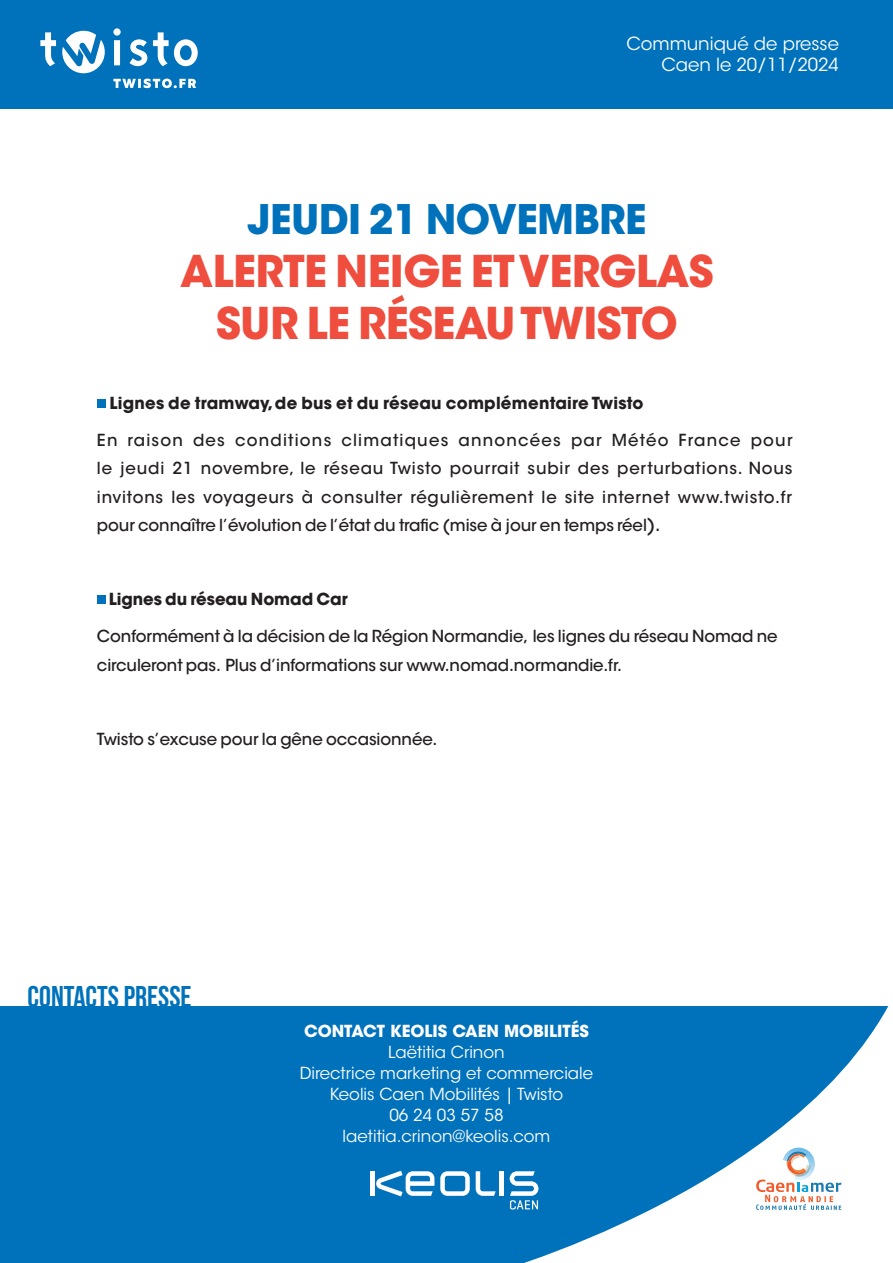
<style>
.page{position:relative;width:893px;height:1263px;background:#fff}
.page>*{position:absolute;margin:0;border:0;box-sizing:border-box;transform-origin:0 0}
.t1{font:700 43.5px "ITC Avant Garde Std";letter-spacing:-.015em;color:#ef4d3d}
.t2{font:700 40.5px "ITC Avant Garde Std";letter-spacing:-.015em;color:#0072bc}
.t3{font:30px "Bebas Neue";color:#0072bc}
.t4{font:18px "ITC Avant Garde Std";color:#fff}
.t5{font:500 16.5px/28.5px "ITC Avant Garde Std";letter-spacing:-.005em;color:#231f20;text-align:justify}
.t6{font:16.5px/21px "ITC Avant Garde Std";color:#fff;text-align:center}
.t7{font:700 16.5px "ITC Avant Garde Std";letter-spacing:.015em;color:#231f20}
.t8{font:700 16.5px "ITC Avant Garde Std";color:#fff}
.t9{font:700 16.5px "ITC Avant Garde Std";letter-spacing:-.005em;color:#231f20}
.s1{font-size:18px}
</style>
<div class="page">
<div style="left:0;top:0;width:893px;height:109px;background:#0072bc"></div>
<svg style="left:40px;top:28px;width:158px;height:60px"></svg>
<div style="left:97px;top:399px;width:8px;height:8px;background:#0072bc"></div>
<div style="left:97px;top:595px;width:8px;height:9px;background:#0072bc"></div>
<div style="left:0;top:1006px;width:893px;height:257px;background:#0072bc"></div>
<div style="left:370px;top:1171px;width:5px;height:25px;background:#fff"></div>
<svg style="left:440px;top:1171px;width:15px;height:25px"></svg>
<svg style="left:376px;top:1171px;width:58px;height:25px"></svg>
<svg style="left:455px;top:1006px;width:438px;height:257px"></svg>
<svg style="left:756px;top:1147px;width:85px;height:63px;background:#e5e3e4"></svg>
<p class="t4" style="left:626px;top:32px;width:214px">Communiqué de presse</p>
<p class="t4" style="left:661px;top:54px;width:179px">Caen le 20/11/2024</p>
<p class="t2" style="left:247px;top:193px;width:400px">JEUDI 21 NOVEMBRE</p>
<p class="t1" style="left:180px;top:242px;width:535px">ALERTE NEIGE ET VERGLAS</p>
<p class="t1" style="left:216px;top:295px;width:463px">SUR LE RÉSEAU TWISTO</p>
<p class="t7" style="left:109px;top:392px;width:536px">Lignes de tramway, de bus et du réseau complémentaire Twisto</p>
<p class="t5" style="left:97px;top:426px;width:697px">En raison des conditions climatiques annoncées par Météo France pour le jeudi 21 novembre, le réseau Twisto pourrait subir des perturbations. Nous invitons les voyageurs à consulter régulièrement le site internet www.twisto.fr pour connaître l’évolution de l’état du trafic (mise à jour en temps réel<span class="s1">).</span></p>
<p class="t9" style="left:109px;top:588px;width:240px">Lignes du réseau Nomad Car</p>
<p class="t5" style="left:97px;top:622px;width:682px">Conformément à la décision de la Région Normandie, les lignes du réseau Nomad ne circuleront pas. Plus d’informations sur www.nomad.normandie.fr.</p>
<p class="t5" style="left:97px;top:725px;width:342px">Twisto s’excuse pour la gêne occasionnée.</p>
<p class="t3" style="left:28px;top:980px;width:166px">CONTACTS PRESSE</p>
<p class="t8" style="left:304px;top:1020px;width:286px">CONTACT KEOLIS CAEN MOBILITÉS</p>
<p class="t6" style="left:388px;top:1041px;width:118px">Laëtitia Crinon</p>
<p class="t6" style="left:300px;top:1062px;width:295px">Directrice marketing et commerciale<br>Keolis Caen Mobilités | Twisto<br>06 24 03 57 58</p>
<p class="t6" style="left:343px;top:1125px;width:209px">laetitia.crinon@keolis.com</p>
</div>
